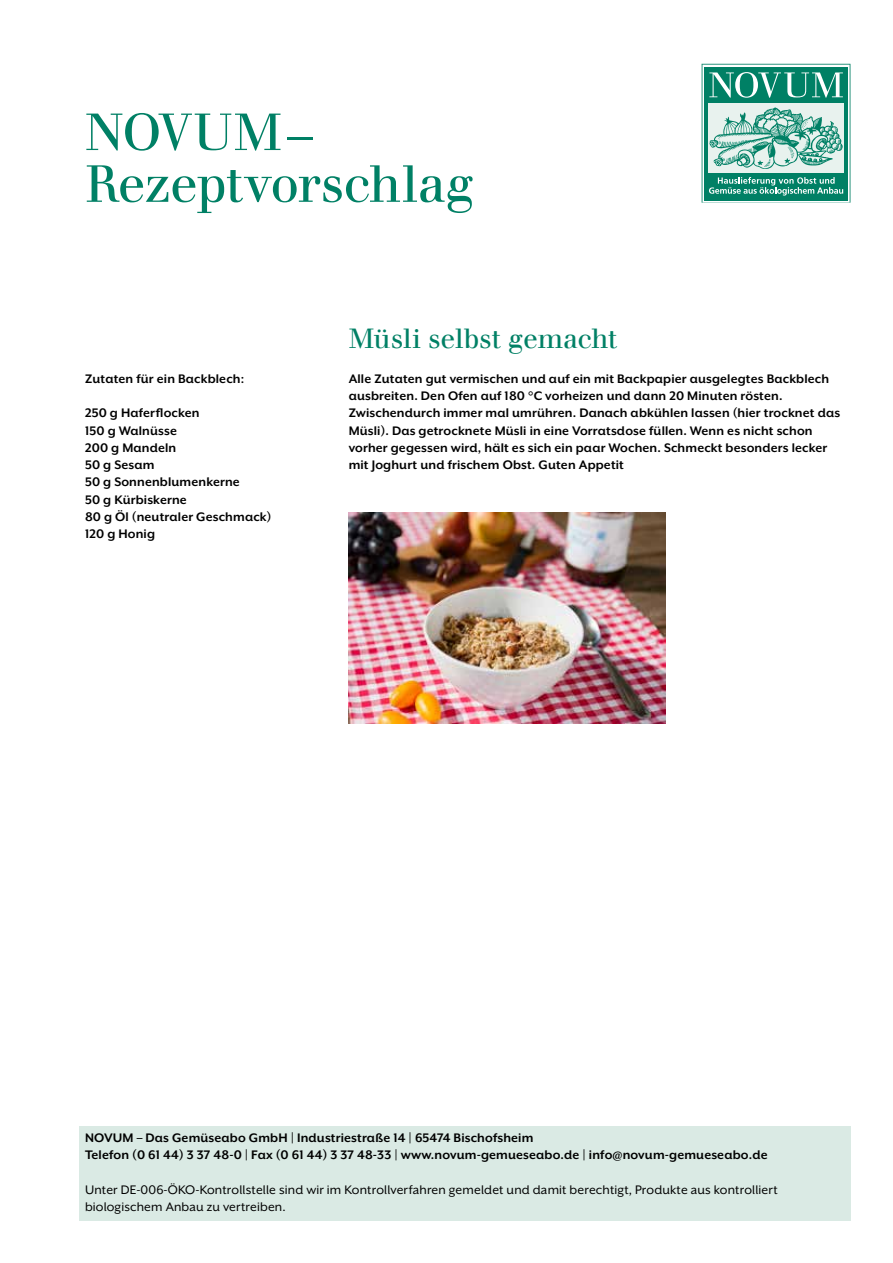
<style>
.page{position:relative;width:893px;height:1263px;background:#fff}
.page>*{position:absolute;margin:0;border:0;box-sizing:border-box;transform-origin:0 0}
.t1{font:51px/51.8px "Walbaum Com";letter-spacing:-.015em;color:#008065}
.t2{font:27px "Walbaum Com";letter-spacing:-.005em;color:#008065}
.t3{font:700 14.25px/17.2px "Mr Eaves XL San OT";letter-spacing:.01em;color:#000}
.t4{font:14.25px/17.2px "Mr Eaves XL San OT";letter-spacing:.01em;color:#000}
</style>
<div class="page">
<svg style="left:702px;top:64px;width:148px;height:139px"></svg>
<div style="left:79px;top:1125px;width:771px;height:95px;background:#daeae4"></div>
<img style="left:349px;top:512px;width:317px;height:212px">
<h1 class="t1" style="left:85px;top:107px;width:391px">NOVUM–<br>Rezeptvorschlag</h1>
<p class="t3" style="left:85px;top:370px;width:161px">Zutaten für ein Backblech:</p>
<p class="t3" style="left:85px;top:405px;width:188px">250 g Haferflocken<br>150 g Walnüsse<br>200 g Mandeln<br>50 g Sesam<br>50 g Sonnenblumenkerne<br>50 g Kürbiskerne<br>80 g Öl (neutraler Geschmack)<br>120 g Honig</p>
<h2 class="t2" style="left:349px;top:323px;width:270px">Müsli selbst gemacht</h2>
<p class="t3" style="left:349px;top:370px;width:493px">Alle Zutaten gut vermischen und auf ein mit Backpapier ausgelegtes Backblech ausbreiten. Den Ofen auf 180 °C vorheizen und dann 20 Minuten rösten.<br>Zwischendurch immer mal umrühren. Danach abkühlen lassen (hier trocknet das Müsli). Das getrocknete Müsli in eine Vorratsdose füllen. Wenn es nicht schon vorher gegessen wird, hält es sich ein paar Wochen. Schmeckt besonders lecker mit Joghurt und frischem Obst. Guten Appetit</p>
<p class="t3" style="left:85px;top:1129px;width:684px">NOVUM – Das Gemüseabo GmbH | Industriestraße 14 | 65474 Bischofsheim<br>Telefon (0 61 44) 3 37 48-0 | Fax (0 61 44) 3 37 48-33 | www.novum-gemueseabo.de | info@novum-gemueseabo.de</p>
<p class="t4" style="left:85px;top:1181px;width:694px">Unter DE-006-ÖKO-Kontrollstelle sind wir im Kontrollverfahren gemeldet und damit berechtigt, Produkte aus kontrolliert biologischem Anbau zu vertreiben.</p>
</div>
